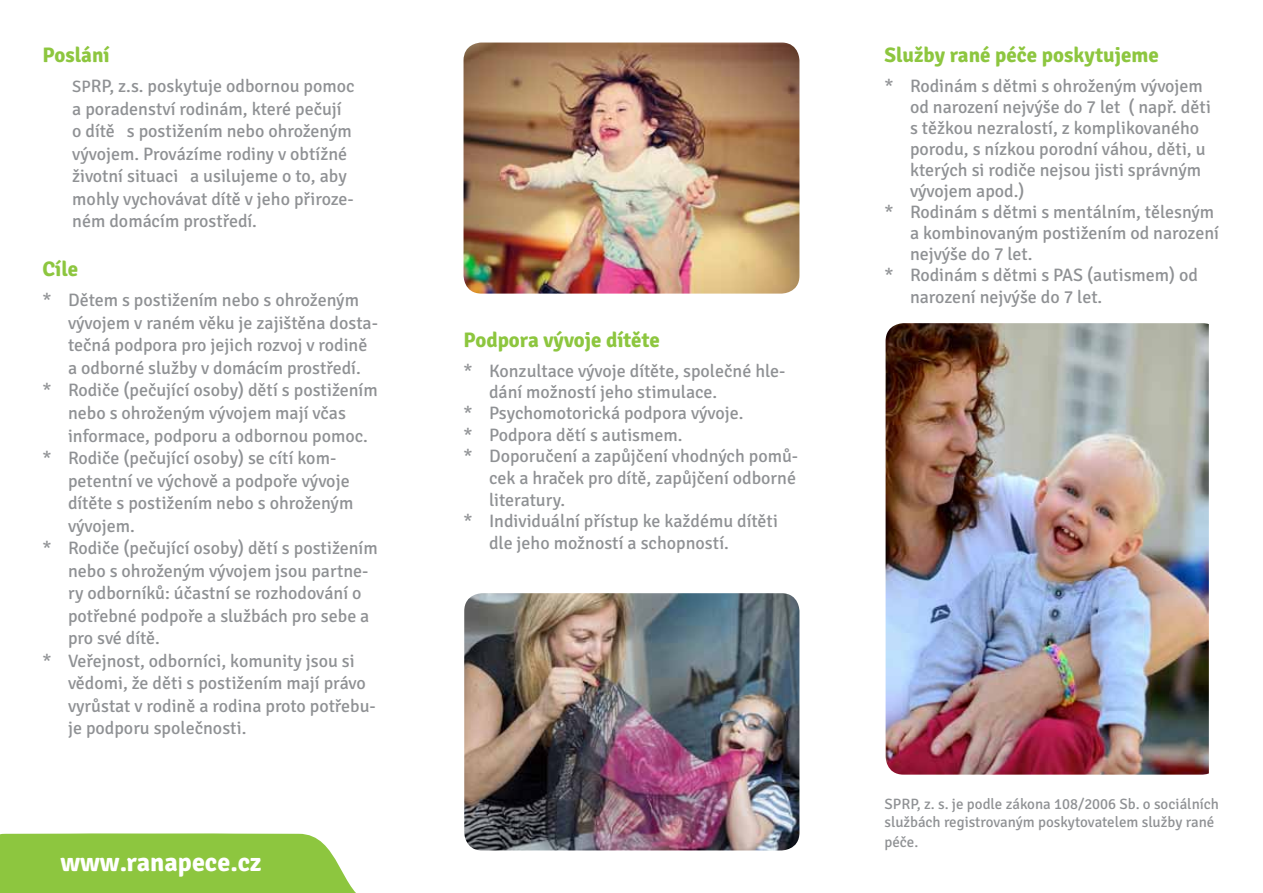
<style>
.page{position:relative;width:1263px;height:893px;background:#fff}
.page>*{position:absolute;margin:0;border:0;box-sizing:border-box;transform-origin:0 0}
.t1{font:700 26.1px "Signika";color:#fff}
.t2{font:700 21px "Signika";color:#8dc63f}
.t3{font:18px/22.5px "Signika";color:#8f9194}
.t4{font:15px/18px "Signika";color:#8f9194}
.s1{font-size:16.5px}
</style>
<div class="page">
<img style="left:464px;top:593px;width:335px;height:257px">
<img style="left:885px;top:323px;width:324px;height:452px">
<img style="left:463px;top:43px;width:336px;height:251px">
<svg style="left:0;top:833px;width:356px;height:60px;background:#94c94b"></svg>
<p class="t2" style="left:43px;top:43px;width:69px">Poslání</p>
<p class="t3" style="left:72px;top:75px;width:284px"><span class="s1">SP</span>RP, z.s. poskytuje odbornou pomoc a poradenství rodinám, které pečují o dítě s postižením nebo ohroženým vývojem. Provázíme rodiny v obtížné životní situaci a usilujeme o to, aby mohly vychovávat dítě v jeho přiroze&shy;ném domácím prostředí.</p>
<p class="t2" style="left:43px;top:257px;width:37px">Cíle</p>
<p class="t3" style="left:43px;top:289px;width:318px">* Dětem s postižením nebo s ohroženým</p>
<p class="t3" style="left:68px;top:312px;width:312px">vývojem v raném věku je zajištěna dosta-</p>
<p class="t3" style="left:68px;top:334px;width:301px">tečná podpora pro jejich rozvoj v rodině</p>
<p class="t3" style="left:68px;top:357px;width:294px">a odborné služby v domácím prostředí.</p>
<p class="t3" style="left:43px;top:379px;width:337px">* Rodiče (pečující osoby) dětí s postižením</p>
<p class="t3" style="left:68px;top:402px;width:279px">nebo s ohroženým vývojem mají včas</p>
<p class="t3" style="left:68px;top:424px;width:301px">informace, podporu a odbornou pomoc.</p>
<p class="t3" style="left:43px;top:447px;width:295px">* Rodiče (pečující osoby) se cítí kom-</p>
<p class="t3" style="left:68px;top:469px;width:283px">petentní ve výchově a podpoře vývoje</p>
<p class="t3" style="left:68px;top:492px;width:287px">dítěte s postižením nebo s ohroženým</p>
<p class="t3" style="left:68px;top:514px;width:68px">vývojem.</p>
<p class="t3" style="left:43px;top:537px;width:337px">* Rodiče (pečující osoby) dětí s postižením</p>
<p class="t3" style="left:68px;top:559px;width:302px">nebo s ohroženým vývojem jsou partne-</p>
<p class="t3" style="left:68px;top:582px;width:295px">ry odborníků: účastní se rozhodování o</p>
<p class="t3" style="left:68px;top:604px;width:303px">potřebné podpoře a službách pro sebe a</p>
<p class="t3" style="left:68px;top:627px;width:93px">pro své dítě.</p>
<p class="t3" style="left:43px;top:649px;width:314px">* Veřejnost, odborníci, komunity jsou si</p>
<p class="t3" style="left:68px;top:672px;width:299px">vědomi, že děti s postižením mají právo</p>
<p class="t3" style="left:68px;top:694px;width:309px">vyrůstat v rodině a rodina proto potřebu-</p>
<p class="t3" style="left:68px;top:717px;width:180px">je podporu společnosti.</p>
<h1 class="t1" style="left:60px;top:847px;width:203px">www.ranapece.cz</h1>
<p class="t2" style="left:463px;top:327px;width:198px">Podpora vývoje dítěte</p>
<p class="t3" style="left:463px;top:360px;width:324px">* Konzultace vývoje dítěte, společné hle-</p>
<p class="t3" style="left:489px;top:381px;width:230px">dání možností jeho stimulace.</p>
<p class="t3" style="left:463px;top:402px;width:282px">* Psychomotorická podpora vývoje.</p>
<p class="t3" style="left:463px;top:424px;width:221px">* Podpora dětí s autismem.</p>
<p class="t3" style="left:463px;top:445px;width:336px">* Doporučení a zapůjčení vhodných pomů-</p>
<p class="t3" style="left:489px;top:467px;width:308px">cek a hraček pro dítě, zapůjčení odborné</p>
<p class="t3" style="left:489px;top:489px;width:78px">literatury.</p>
<p class="t3" style="left:463px;top:510px;width:316px">* Individuální přístup ke každému dítěti</p>
<p class="t3" style="left:489px;top:532px;width:241px">dle jeho možností a schopností.</p>
<p class="t2" style="left:884px;top:43px;width:276px">Služby rané péče poskytujeme</p>
<p class="t3" style="left:884px;top:75px;width:320px">* Rodinám s dětmi s ohroženým vývojem</p>
<p class="t3" style="left:910px;top:96px;width:302px">od narození nejvýše do 7 let ( např. děti</p>
<p class="t3" style="left:910px;top:117px;width:291px">s těžkou nezralostí, z komplikovaného</p>
<p class="t3" style="left:910px;top:138px;width:297px">porodu, s nízkou porodní váhou, děti, u</p>
<p class="t3" style="left:910px;top:159px;width:293px">kterých si rodiče nejsou jisti správným</p>
<p class="t3" style="left:910px;top:180px;width:116px">vývojem apod.)</p>
<p class="t3" style="left:884px;top:201px;width:331px">* Rodinám s dětmi s mentálním, tělesným</p>
<p class="t3" style="left:910px;top:222px;width:310px">a kombinovaným postižením od narození</p>
<p class="t3" style="left:910px;top:243px;width:124px">nejvýše do 7 let.</p>
<p class="t3" style="left:884px;top:264px;width:315px">* Rodinám s dětmi s PAS (autismem) od</p>
<p class="t3" style="left:910px;top:286px;width:194px">narození nejvýše do 7 let.</p>
<p class="t4" style="left:884px;top:795px;width:336px">SPRP, z. s. je podle zákona 108/2006 Sb. o sociálních službách registrovaným poskytovatelem služby rané</p>
<p class="t4" style="left:884px;top:833px;width:35px">péče.</p>
</div>
